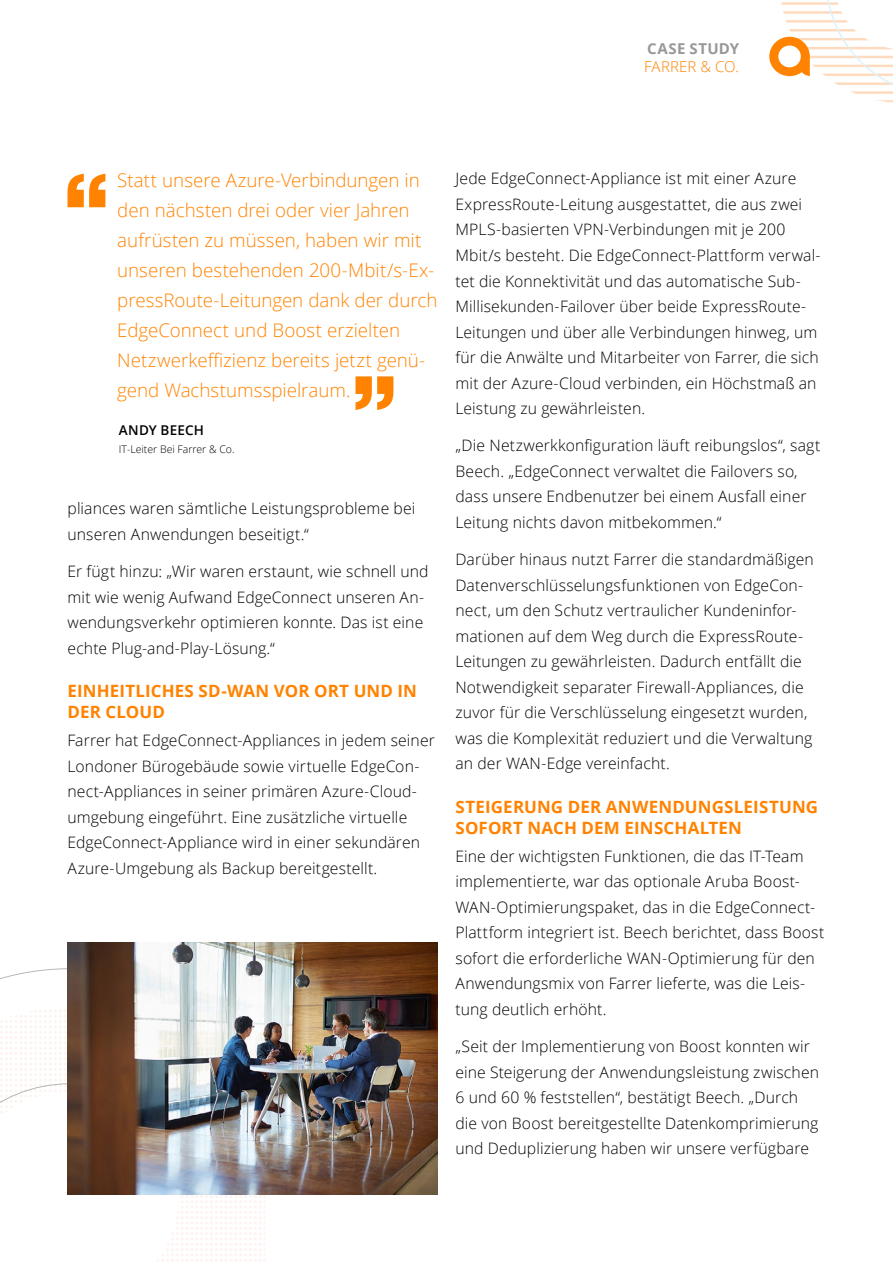
<style>
.page{position:relative;width:893px;height:1263px;background:#fff}
.page>*{position:absolute;margin:0;border:0;box-sizing:border-box;transform-origin:0 0}
.t1{font:300 18.75px/30px "Open Sans";color:#ff8300}
.t2{font:700 16.95px/21px "Open Sans";letter-spacing:.005em;color:#ff8300}
.t3{font:300 15.75px/25.5px "Open Sans";letter-spacing:.005em;color:#000}
.t4{font:300 15px "Open Sans";letter-spacing:.01em;color:#ff8300}
.t5{font:700 15px "Open Sans";letter-spacing:.02em;color:#999899}
.t6{font:600 13.5px "Open Sans";letter-spacing:.015em;color:#000}
.t7{font:300 10.5px "Open Sans";color:#000}
</style>
<div class="page">
<svg style="left:769px;top:0;width:124px;height:103px"></svg>
<svg style="left:0;top:968px;width:333px;height:294px"></svg>
<svg style="left:67px;top:174px;width:38px;height:33px"></svg>
<svg style="left:355px;top:376px;width:38px;height:34px"></svg>
<img style="left:68px;top:942px;width:369px;height:252px">
<p class="t5" style="left:647px;top:38px;width:93px">CASE STUDY</p>
<p class="t4" style="left:644px;top:57px;width:97px">FARRER &amp; CO.</p>
<p class="t1" style="left:117px;top:164px;width:322px">Statt unsere Azure-Verbindungen in den nächsten drei oder vier Jahren aufrüsten zu müssen, haben wir mit unseren bestehenden 200-Mbit/s-Ex&shy;pressRoute-Leitungen dank der durch EdgeConnect und Boost erzielten Netzwerkeffizienz bereits jetzt genü&shy;gend Wachstumsspielraum.</p>
<p class="t6" style="left:119px;top:421px;width:87px">ANDY BEECH</p>
<p class="t7" style="left:119px;top:442px;width:117px">IT-Leiter Bei Farrer &amp; Co.</p>
<p class="t3" style="left:68px;top:495px;width:349px">pliances waren sämtliche Leistungsprobleme bei unseren Anwendungen beseitigt.“</p>
<p class="t3" style="left:68px;top:558px;width:363px">Er fügt hinzu: „Wir waren erstaunt, wie schnell und mit wie wenig Aufwand EdgeConnect unseren An&shy;wendungsverkehr optimieren konnte. Das ist eine echte Plug-and-Play-Lösung.“</p>
<p class="t2" style="left:68px;top:680px;width:351px">EINHEITLICHES SD-WAN VOR ORT UND IN<br>DER CLOUD</p>
<p class="t3" style="left:68px;top:727px;width:369px">Farrer hat EdgeConnect-Appliances in jedem seiner Londoner Bürogebäude sowie virtuelle EdgeCon&shy;nect-Appliances in seiner primären Azure-Cloud&shy;umgebung eingeführt. Eine zusätzliche virtuelle EdgeConnect-Appliance wird in einer sekundären Azure-Umgebung als Backup bereitgestellt.</p>
<p class="t3" style="left:455px;top:166px;width:367px">Jede EdgeConnect-Appliance ist mit einer Azure ExpressRoute-Leitung ausgestattet, die aus zwei MPLS-basierten VPN-Verbindungen mit je 200<br>Mbit/s besteht. Die EdgeConnect-Plattform verwal&shy;tet die Konnektivität und das automatische Sub-Millisekunden-Failover über beide ExpressRoute-Leitungen und über alle Verbindungen hinweg, um für die Anwälte und Mitarbeiter von Farrer, die sich mit der Azure-Cloud verbinden, ein Höchstmaß an Leistung zu gewährleisten.</p>
<p class="t3" style="left:455px;top:432px;width:366px">„Die Netzwerkkonfiguration läuft reibungslos“, sagt Beech. „EdgeConnect verwaltet die Failovers so, dass unsere Endbenutzer bei einem Ausfall einer Leitung nichts davon mitbekommen.“</p>
<p class="t3" style="left:455px;top:546px;width:360px">Darüber hinaus nutzt Farrer die standardmäßigen Datenverschlüsselungsfunktionen von EdgeCon&shy;nect, um den Schutz vertraulicher Kundeninfor&shy;mationen auf dem Weg durch die ExpressRoute-Leitungen zu gewährleisten. Dadurch entfällt die Notwendigkeit separater Firewall-Appliances, die zuvor für die Verschlüsselung eingesetzt wurden, was die Komplexität reduziert und die Verwaltung an der WAN-Edge vereinfacht.</p>
<p class="t2" style="left:455px;top:796px;width:364px">STEIGERUNG DER ANWENDUNGSLEISTUNG<br>SOFORT NACH DEM EINSCHALTEN</p>
<p class="t3" style="left:455px;top:843px;width:370px">Eine der wichtigsten Funktionen, die das IT-Team implementierte, war das optionale Aruba Boost-WAN-Optimierungspaket, das in die EdgeConnect-Plattform integriert ist. Beech berichtet, dass Boost sofort die erforderliche WAN-Optimierung für den Anwendungsmix von Farrer lieferte, was die Leis&shy;tung deutlich erhöht.</p>
<p class="t3" style="left:455px;top:1033px;width:365px">„Seit der Implementierung von Boost konnten wir eine Steigerung der Anwendungsleistung zwischen 6 und 60 % feststellen“, bestätigt Beech. „Durch die von Boost bereitgestellte Datenkomprimierung und Deduplizierung haben wir unsere verfügbare</p>
</div>
